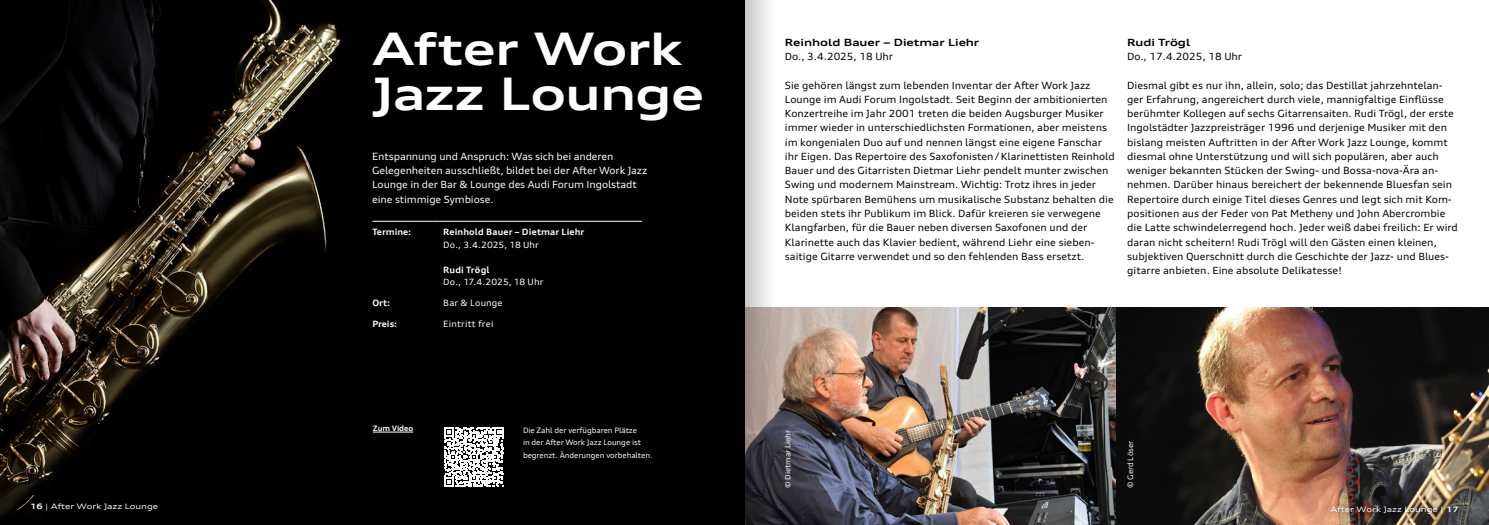
<style>
.page{position:relative;width:1489px;height:525px;background:#fff}
.page>*{position:absolute;margin:0;border:0;box-sizing:border-box;transform-origin:0 0}
.Subheadline_14_pt{font:700 expanded 45px/45px "Audi Type";letter-spacing:-.015em;color:#fff}
.Fließtext{font:expanded 10px/14.2px "Audi Type";color:#000}
.Fließtext-2{font:expanded 10px/14.2px "Audi Type";letter-spacing:-.01em;color:#fff}
.Fließtext-3{font:700 expanded 10px "Audi Type";color:#000}
.Fließtext_bold{font:expanded 8.75px/12.5px "Audi Type";letter-spacing:.015em;color:#fff}
.Fließtext_bold-2{font:700 expanded 8.75px/12.5px "Audi Type";letter-spacing:.015em;color:#fff}
.Tabelle__Termine_etc{font:700 expanded 8.75px "Audi Type";color:#fff}
.Fließtext-4{font:expanded 7.5px/12.5px "Audi Type";letter-spacing:-.01em;color:#fff}
.Seitenzahl{font:expanded 7.5px "Audi Type";color:#fff}
.Fließtext-5{font:700 expanded 7.5px "Audi Type";letter-spacing:-.01em;color:#fff}
.s1{font-weight:400}
.s2{font-weight:700}
</style>
<div class="page">
<img style="left:784px;top:308px;width:704px;height:216px">
<img style="left:0;top:0;width:744px;height:524px">
<hr style="left:373px;top:431px;width:40px;height:1px;background:#fff">
<hr style="left:372px;top:221px;width:68px;height:1px;background:#fff">
<hr style="left:440px;top:221px;width:202px;height:1px;background:#fff">
<div style="left:1324px;top:498px;width:140px;height:23px;background:#000;opacity:.75"></div>
<svg style="left:444px;top:427px;width:60px;height:59px"></svg>
<svg style="left:744px;top:0;width:40px;height:524px"></svg>
<p class="Subheadline_14_pt" style="left:372px;top:26px;width:333px">After Work<br>Jazz Lounge</p>
<p class="Fließtext-2" style="left:372px;top:149px;width:276px">Entspannung und Anspruch: Was sich bei anderen Gelegenheiten ausschließt, bildet bei der After Work Jazz Lounge in der Bar &amp; Lounge des Audi Forum Ingolstadt eine stimmige Symbiose.</p>
<p class="Tabelle__Termine_etc" style="left:372px;top:226px;width:40px">Termine:</p>
<p class="Fließtext_bold-2" style="left:443px;top:225px;width:142px">Reinhold Bauer – Dietmar Liehr<br><span class="s1">Do., 3.4.2025, 18 Uhr</span></p>
<p class="Fließtext_bold" style="left:443px;top:263px;width:102px"><span class="s2">Rudi Trögl<br></span>Do., 17.4.2025, 18 Uhr</p>
<p class="Tabelle__Termine_etc" style="left:372px;top:297px;width:19px">Ort:</p>
<p class="Fließtext_bold" style="left:443px;top:296px;width:61px">Bar &amp; Lounge</p>
<p class="Tabelle__Termine_etc" style="left:372px;top:319px;width:26px">Preis:</p>
<p class="Fließtext_bold" style="left:443px;top:318px;width:52px">Eintritt frei</p>
<p class="Fließtext-5" style="left:373px;top:423px;width:42px">Zum Video</p>
<p class="Fließtext-4" style="left:523px;top:423px;width:131px">Die Zahl der verfügbaren Plätze<br>in der After Work Jazz Lounge ist begrenzt. Änderungen vorbehalten.</p>
<p class="Fließtext-3" style="left:784px;top:36px;width:196px">Reinhold Bauer – Dietmar Liehr</p>
<p class="Fließtext" style="left:784px;top:49px;width:110px">Do., 3.4.2025, 18 Uhr</p>
<p class="Fließtext" style="left:784px;top:78px;width:331px">Sie gehören längst zum lebenden Inventar der After Work Jazz Lounge im Audi Forum Ingolstadt. Seit Beginn der ambitionierten Konzertreihe im Jahr 2001 treten die beiden Augsburger Musiker immer wieder in unterschiedlichsten Formationen, aber meistens im kongenialen Duo auf und nennen längst eine eigene Fanschar ihr Eigen. Das Repertoire des Saxofonisten / Klarinettisten Reinhold Bauer und des Gitarristen Dietmar Liehr pendelt munter zwischen Swing und modernem Mainstream. Wichtig: Trotz ihres in jeder Note spürbaren Bemühens um musikalische Substanz behalten die beiden stets ihr Publikum im Blick. Dafür kreieren sie verwegene Klangfarben, für die Bauer neben diversen Saxofonen und der Klarinette auch das Klavier bedient, während Liehr eine sieben&shy;saitige Gitarre verwendet und so den fehlenden Bass ersetzt.</p>
<p class="Fließtext-3" style="left:1127px;top:36px;width:65px">Rudi Trögl</p>
<p class="Fließtext" style="left:1127px;top:49px;width:116px">Do., 17.4.2025, 18 Uhr</p>
<p class="Fließtext" style="left:1127px;top:78px;width:332px">Diesmal gibt es nur ihn, allein, solo; das Destillat jahrzehntelan&shy;ger Erfahrung, angereichert durch viele, mannigfaltige Einflüsse berühmter Kollegen auf sechs Gitarrensaiten. Rudi Trögl, der erste Ingolstädter Jazzpreisträger 1996 und derjenige Musiker mit den bislang meisten Auftritten in der After Work Jazz Lounge, kommt diesmal ohne Unterstützung und will sich populären, aber auch weniger bekannten Stücken der Swing- und Bossa-nova-Ära an&shy;nehmen. Darüber hinaus bereichert der bekennende Bluesfan sein Repertoire durch einige Titel dieses Genres und legt sich mit Kom&shy;positionen aus der Feder von Pat Metheny und John Abercrombie die Latte schwindelerregend hoch. Jeder weiß dabei freilich: Er wird daran nicht scheitern! Rudi Trögl will den Gästen einen kleinen, subjektiven Querschnitt durch die Geschichte der Jazz- und Blues&shy;gitarre anbieten. Eine absolute Delikatesse!</p>
<p class="Fließtext-4" style="left:781px;top:488px;width:60px;rotate:-90deg">© Dietmar Liehr</p>
<p class="Fließtext-4" style="left:1124px;top:488px;width:49px;rotate:-90deg">© Gerd Löser</p>
<p class="Seitenzahl" style="left:30px;top:502px;width:129px"><span class="s2">16</span> | After Work Jazz Lounge</p>
<p class="Seitenzahl" style="left:1330px;top:504px;width:129px">After Work Jazz Lounge | <span class="s2">17</span></p>
</div>
